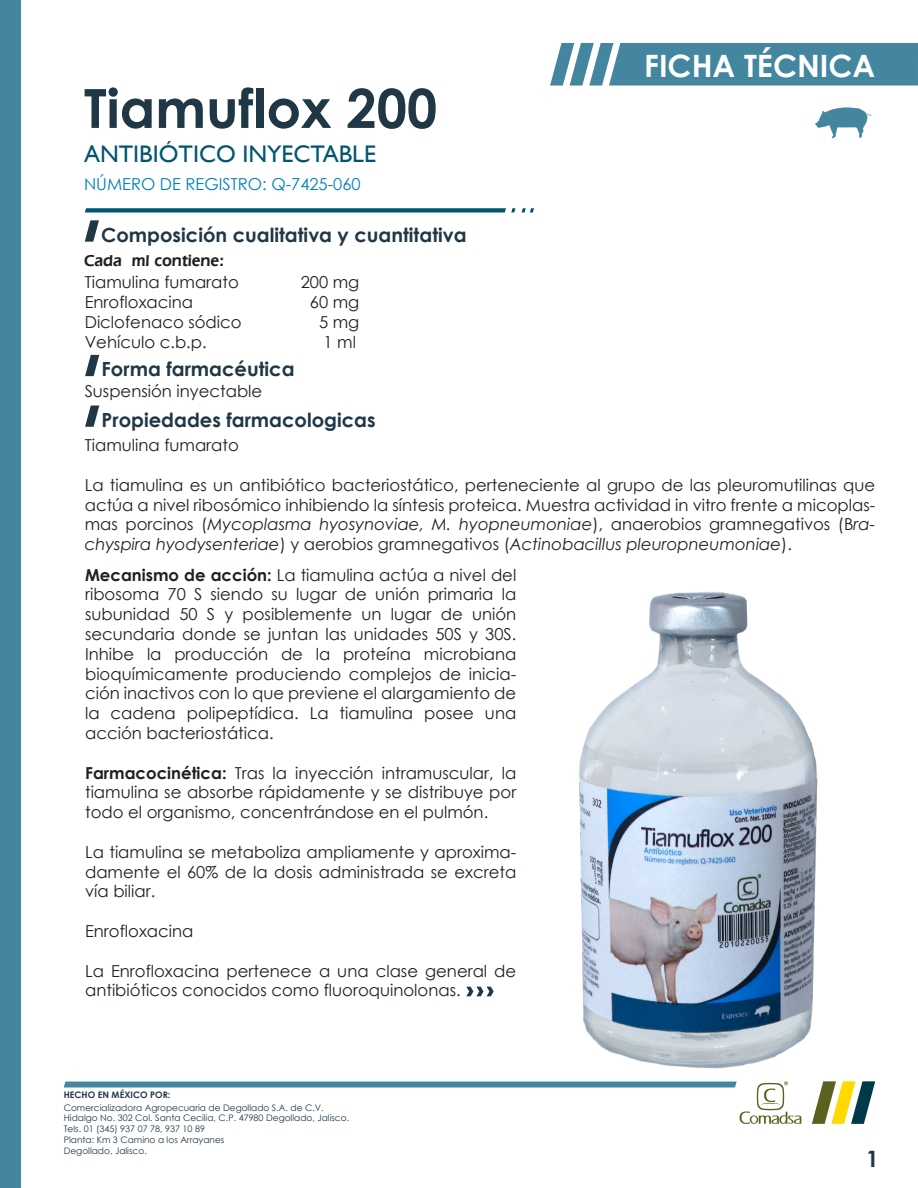
<style>
.page{position:relative;width:918px;height:1188px;background:#fff}
.page>*{position:absolute;margin:0;border:0;box-sizing:border-box;transform-origin:0 0}
.t1{font:700 54px "Century Gothic";color:#203746}
.t2{font:700 30.75px "Century Gothic";color:#fff}
.t3{font:24px "Gill Sans";color:#005570}
.t4{font:700 22.5px "Century Gothic";color:#203746}
.t5{font:700 19.5px "Century Gothic";color:#203746}
.t6{font:16.5px/19.8px "Century Gothic";color:#231f20;text-align:justify}
.t7{font:16.5px "Century Gothic";color:#0081bb}
.t8{font:600 16.5px "Eras IT Cby BT";color:#231f20}
.t9{font:9px/10.8px "Century Gothic";color:#203746}
.t10{font:700 9px "Century Gothic";color:#203746}
.s1{font-style:italic}
.s2{font-weight:700}
</style>
<div class="page">
<div style="left:0;top:0;width:21px;height:1188px;background:#4486a0"></div>
<svg style="left:812px;top:1085px;width:63px;height:39px"></svg>
<svg style="left:64px;top:1081px;width:737px;height:43px"></svg>
<svg style="left:550px;top:43px;width:368px;height:43px;background:#538fa7"></svg>
<svg style="left:85px;top:208px;width:430px;height:5px;background:#297087"></svg>
<svg style="left:522px;top:208px;width:12px;height:5px"></svg>
<svg style="left:85px;top:220px;width:14px;height:22px"></svg>
<svg style="left:85px;top:355px;width:14px;height:21px"></svg>
<svg style="left:85px;top:406px;width:14px;height:21px"></svg>
<svg style="left:466px;top:987px;width:28px;height:9px"></svg>
<svg style="left:815px;top:107px;width:57px;height:31px"></svg>
<img style="left:534px;top:591px;width:341px;height:494px">
<h1 class="t1" style="left:84px;top:67px;width:355px">Tiamuflox 200</h1>
<h3 class="t3" style="left:84px;top:140px;width:294px">ANTIBIÓTICO INYECTABLE</h3>
<p class="t7" style="left:84px;top:173px;width:278px">NÚMERO DE REGISTRO: Q-7425-060</p>
<p class="t5" style="left:101px;top:220px;width:367px">Composición cualitativa y cuantitativa</p>
<h2 class="t2" style="left:644px;top:42px;width:233px">FICHA TÉCNICA</h2>
<p class="t8" style="left:84px;top:250px;width:142px">Cada ml contiene:</p>
<p class="t6" style="left:85px;top:272px;width:156px">Tiamulina fumarato</p>
<p class="t6" style="left:301px;top:272px;width:60px">200 mg</p>
<p class="t6" style="left:85px;top:292px;width:110px">Enrofloxacina</p>
<p class="t6" style="left:310px;top:292px;width:51px">60 mg</p>
<p class="t6" style="left:85px;top:312px;width:158px">Diclofenaco sódico</p>
<p class="t6" style="left:319px;top:312px;width:42px">5 mg</p>
<p class="t6" style="left:85px;top:331px;width:123px">Vehículo c.b.p.</p>
<p class="t6" style="left:324px;top:331px;width:34px">1 ml</p>
<p class="t6" style="left:85px;top:381px;width:179px">Suspensión inyectable</p>
<p class="t6" style="left:85px;top:435px;width:156px">Tiamulina fumarato</p>
<p class="t6" style="left:85px;top:475px;width:792px">La tiamulina es un antibiótico bacteriostático, perteneciente al grupo de las pleuromutilinas que actúa a nivel ribosómico inhibiendo la síntesis proteica. Muestra actividad in vitro frente a micoplas&shy;mas porcinos (<span class="s1">Mycoplasma hyosynoviae, M. hyopneumoniae</span>), anaerobios gramnegativos (B<span class="s1">ra&shy;chyspira hyodysenteriae</span>) y aerobios gramnegativos (<span class="s1">Actinobacillus pleuropneumoniae</span>).</p>
<p class="t6" style="left:85px;top:565px;width:433px"><span class="s2">Mecanismo de acción:</span> La tiamulina actúa a nivel del ribosoma 70 S siendo su lugar de unión primaria la subunidad 50 S y posiblemente un lugar de unión secundaria donde se juntan las unidades 50S y 30S.<br>Inhibe la producción de la proteína microbiana bioquímicamente produciendo complejos de inicia&shy;ción inactivos con lo que previene el alargamiento de la cadena polipeptídica. La tiamulina posee una acción bacteriostática.</p>
<p class="t6" style="left:85px;top:763px;width:433px"><span class="s2">Farmacocinética:</span> Tras la inyección intramuscular, la tiamulina se absorbe rápidamente y se distribuye por todo el organismo, concentrándose en el pulmón.</p>
<p class="t6" style="left:85px;top:842px;width:433px">La tiamulina se metaboliza ampliamente y aproxima&shy;damente el 60% de la dosis administrada se excreta vía biliar.</p>
<p class="t6" style="left:85px;top:921px;width:110px">Enrofloxacina</p>
<p class="t6" style="left:85px;top:961px;width:433px">La Enrofloxacina pertenece a una clase general de antibióticos conocidos como fluoroquinolonas.</p>
<p class="t5" style="left:102px;top:354px;width:195px">Forma farmacéutica</p>
<p class="t5" style="left:102px;top:405px;width:276px">Propiedades farmacologicas</p>
<p class="t10" style="left:64px;top:1088px;width:108px">HECHO EN MÉXICO POR:</p>
<p class="t9" style="left:64px;top:1102px;width:287px">Comercializadora Agropecuaria de Degollado S.A. de C.V.<br>Hidalgo No. 302 Col. Santa Cecilia, C.P. 47980 Degollado, Jalisco.<br>Tels. 01 (345) 937 07 78, 937 10 89<br>Planta: Km 3 Camino a los Arrayanes<br>Degollado, Jalisco.</p>
<h3 class="t4" style="left:866px;top:1141px;width:14px">1</h3>
</div>
